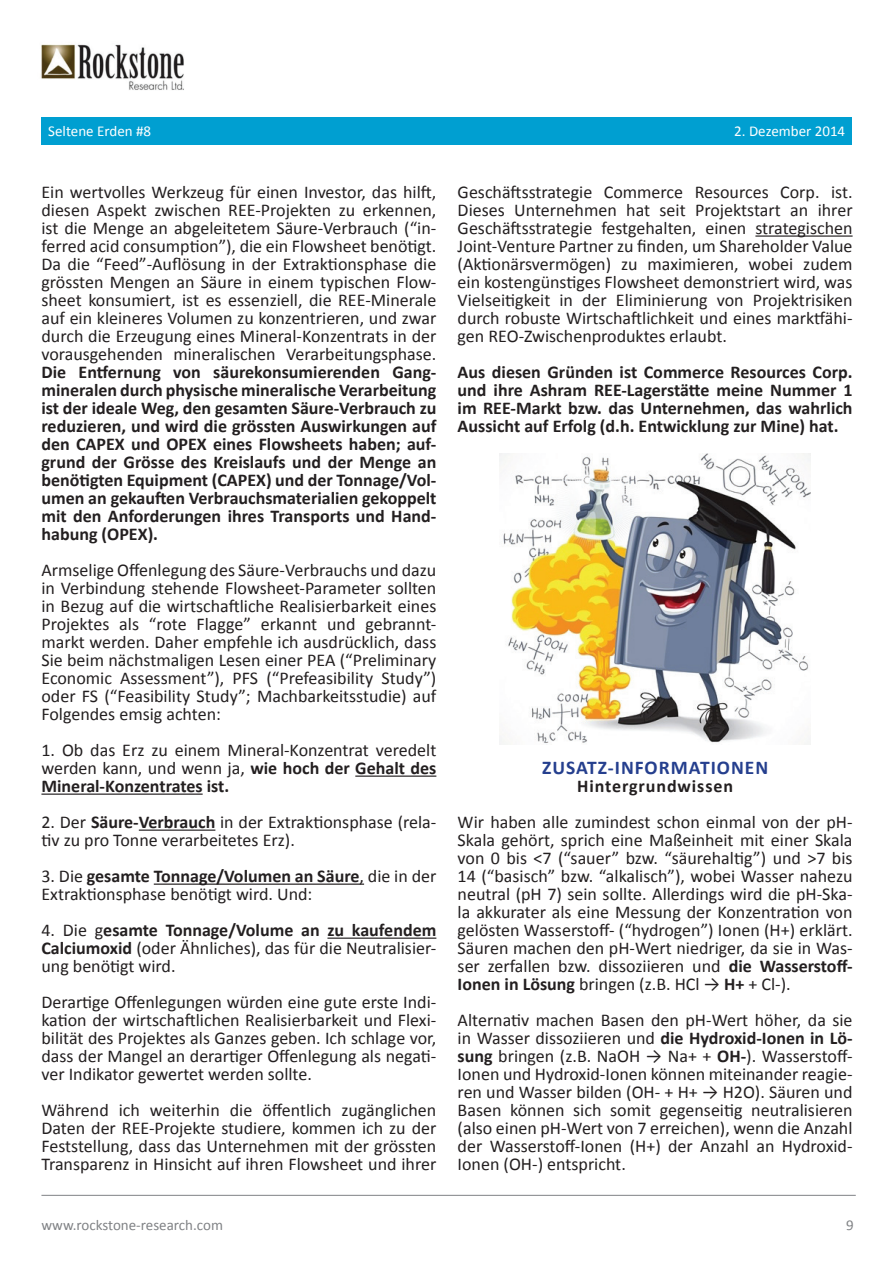
<style>
.page{position:relative;width:893px;height:1263px;background:#fff}
.page>*{position:absolute;margin:0;border:0;box-sizing:border-box;transform-origin:0 0}
.t1{font:700 19.5px "Calibri";letter-spacing:.05em;color:#253f8e}
.t2{font:18px/18px "Calibri";color:#231f20;text-align:justify}
.t3{font:700 18px/18px "Calibri";color:#231f20;text-align:justify}
.t4{font:700 18px "Calibri";letter-spacing:.05em;color:#231f20}
.t5{font:15px "Calibri";color:#fff}
.t6{font:15px "Calibri";color:#808285}
.s1{font-weight:700}
</style>
<div class="page">
<hr style="left:355px;top:775px;width:81px;height:2px;background:#231f20">
<hr style="left:41px;top:793px;width:162px;height:2px;background:#231f20">
<hr style="left:139px;top:829px;width:76px;height:2px;background:#231f20">
<hr style="left:154px;top:883px;width:210px;height:2px;background:#231f20">
<hr style="left:327px;top:937px;width:109px;height:2px;background:#231f20">
<hr style="left:755px;top:235px;width:98px;height:2px;background:#231f20">
<img style="left:41px;top:44px;width:143px;height:46px">
<div style="left:41px;top:117px;width:810px;height:28px;background:#009fd1"></div>
<hr style="left:41px;top:1195px;width:815px;height:1px;background:#808285">
<img style="left:500px;top:454px;width:311px;height:290px">
<p class="t5" style="left:48px;top:121px;width:104px">Seltene Erden #8</p>
<p class="t5" style="left:734px;top:121px;width:112px">2. Dezember 2014</p>
<p class="t2" style="left:41px;top:183px;width:396px">Ein wertvolles Werkzeug für einen Investor, das hilft, diesen Aspekt zwischen REE-Projekten zu erkennen, ist die Menge an abgeleitetem Säure-Verbrauch (“in&shy;ferred acid consumption”), die ein Flowsheet benötigt.<br>Da die “Feed”-Auflösung in der Extraktionsphase die grössten Mengen an Säure in einem typischen Flow&shy;sheet konsumiert, ist es essenziell, die REE-Minerale auf ein kleineres Volumen zu konzentrieren, und zwar durch die Erzeugung eines Mineral-Konzentrats in der vorausgehenden mineralischen Verarbeitungsphase.</p>
<p class="t3" style="left:41px;top:363px;width:396px">Die Entfernung von säurekonsumierenden Gang&shy;mineralen durch physische mineralische Verarbeitung ist der ideale Weg, den gesamten Säure-Verbrauch zu reduzieren, und wird die grössten Auswirkungen auf den CAPEX und OPEX eines Flowsheets haben; auf&shy;grund der Grösse des Kreislaufs und der Menge an benötigten Equipment (CAPEX) und der Tonnage/Vol&shy;umen an gekauften Verbrauchsmaterialien gekoppelt mit den Anforderungen ihres Transports und Hand&shy;habung (OPEX).</p>
<p class="t2" style="left:41px;top:561px;width:396px">Armselige Offenlegung des Säure-Verbrauchs und dazu in Verbindung stehende Flowsheet-Parameter sollten in Bezug auf die wirtschaftliche Realisierbarkeit eines Projektes als “rote Flagge” erkannt und gebrannt&shy;markt werden. Daher empfehle ich ausdrücklich, dass Sie beim nächstmaligen Lesen einer PEA (“Preliminary Economic Assessment”), PFS (“Prefeasibility Study”) oder FS (“Feasibility Study”; Machbarkeitsstudie) auf Folgendes emsig achten:</p>
<p class="t2" style="left:41px;top:741px;width:396px">1. Ob das Erz zu einem Mineral-Konzentrat veredelt werden kann, und wenn ja, <span class="s1">wie hoch der Gehalt des Mineral-Konzentrates ist.</span></p>
<p class="t2" style="left:41px;top:813px;width:396px">2. Der <span class="s1">Säure-Verbrauch</span> in der Extraktionsphase (rela&shy;tiv zu pro Tonne verarbeitetes Erz).</p>
<p class="t2" style="left:41px;top:867px;width:396px">3. Die <span class="s1">gesamte Tonnage/Volumen an Säure</span>, die in der<br>Extraktionsphase benötigt wird. Und:</p>
<p class="t2" style="left:41px;top:921px;width:396px">4. Die g<span class="s1">esamte Tonnage/Volume an zu kaufendem Calciumoxid</span> (oder Ähnliches), das für die Neutralisier&shy;ung benötigt wird.</p>
<p class="t2" style="left:41px;top:993px;width:396px">Derartige Offenlegungen würden eine gute erste Indi&shy;kation der wirtschaftlichen Realisierbarkeit und Flexi&shy;bilität des Projektes als Ganzes geben. Ich schlage vor, dass der Mangel an derartiger Offenlegung als negati&shy;ver Indikator gewertet werden sollte.</p>
<p class="t2" style="left:41px;top:1101px;width:396px">Während ich weiterhin die öffentlich zugänglichen Daten der REE-Projekte studiere, kommen ich zu der Feststellung, dass das Unternehmen mit der grössten Transparenz in Hinsicht auf ihren Flowsheet und ihrer</p>
<p class="t2" style="left:458px;top:183px;width:396px">Geschäftsstrategie Commerce Resources Corp. ist.<br>Dieses Unternehmen hat seit Projektstart an ihrer Geschäftsstrategie festgehalten, einen strategischen Joint-Venture Partner zu finden, um Shareholder Value (Aktionärsvermögen) zu maximieren, wobei zudem ein kostengünstiges Flowsheet demonstriert wird, was Vielseitigkeit in der Eliminierung von Projektrisiken durch robuste Wirtschaftlichkeit und eines marktfähi&shy;gen REO-Zwischenproduktes erlaubt.</p>
<p class="t3" style="left:458px;top:363px;width:396px">Aus diesen Gründen ist Commerce Resources Corp. und ihre Ashram REE-Lagerstätte meine Nummer 1 im REE-Markt bzw. das Unternehmen, das wahrlich Aussicht auf Erfolg (d.h. Entwicklung zur Mine) hat.</p>
<p class="t1" style="left:542px;top:755px;width:228px">ZUSATZ-INFORMATIONEN</p>
<p class="t4" style="left:577px;top:775px;width:157px">Hintergrundwissen</p>
<p class="t2" style="left:458px;top:813px;width:396px">Wir haben alle zumindest schon einmal von der pH-Skala gehört, sprich eine Maßeinheit mit einer Skala von 0 bis &lt;7 (“sauer” bzw. “säurehaltig”) und &gt;7 bis 14 (“basisch” bzw. “alkalisch”), wobei Wasser nahezu neutral (pH 7) sein sollte. Allerdings wird die pH-Ska&shy;la akkurater als eine Messung der Konzentration von gelösten Wasserstoff- (“hydrogen”) Ionen (H+) erklärt.<br>Säuren machen den pH-Wert niedriger, da sie in Was&shy;ser zerfallen bzw. dissoziieren und <span class="s1">die Wasserstoff-Ionen in Lösung</span> bringen (z.B. HCl → <span class="s1">H+</span> + Cl-).</p>
<p class="t2" style="left:458px;top:1011px;width:396px">Alternativ machen Basen den pH-Wert höher, da sie in Wasser dissoziieren und <span class="s1">die Hydroxid-Ionen in Lö&shy;sung</span> bringen (z.B. NaOH → Na+ + <span class="s1">OH-</span>). Wasserstoff-Ionen und Hydroxid-Ionen können miteinander reagie&shy;ren und Wasser bilden (OH- + H+ → H2O). Säuren und Basen können sich somit gegenseitig neutralisieren (also einen pH-Wert von 7 erreichen), wenn die Anzahl der Wasserstoff-Ionen (H+) der Anzahl an Hydroxid-Ionen (OH-) entspricht.</p>
<p class="t6" style="left:41px;top:1215px;width:183px">www.rockstone-research.com</p>
<p class="t6" style="left:846px;top:1215px;width:9px">9</p>
</div>
